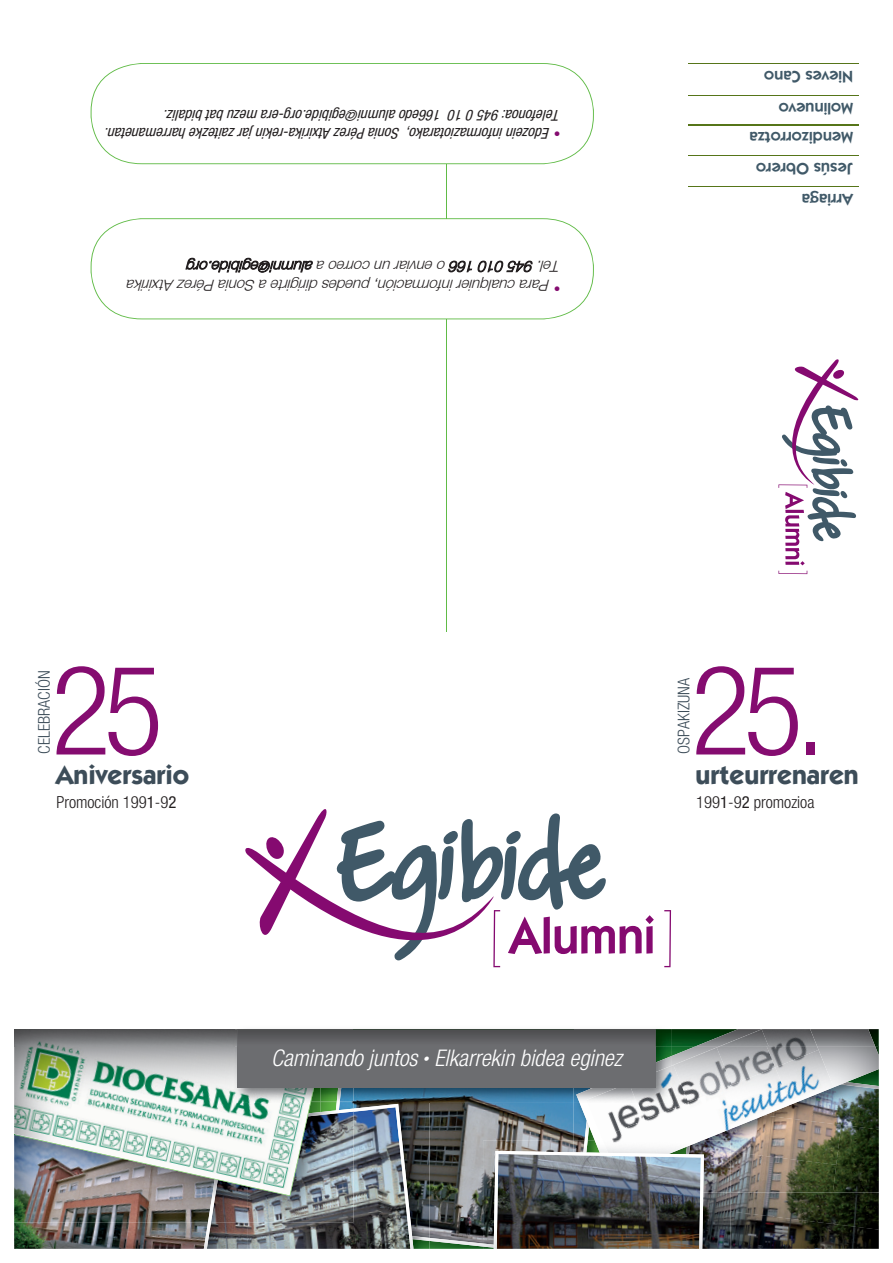
<style>
.page{position:relative;width:893px;height:1263px;background:#fff}
.page>*{position:absolute;margin:0;border:0;box-sizing:border-box;transform-origin:0 0}
.t1{font:300 condensed 124.65px "Helvetica Neue LT Std";color:#850c70}
.t2{font:700 26.7px "ITC Kabel Std";color:#3d4d59}
.t3{font:italic 300 condensed 22.95px "Helvetica Neue LT Std";color:#fff}
.t4{font:300 condensed 16.65px "Helvetica Neue LT Std";color:#231f20}
.t5{font:600 16.5px/30.5px "ITC Kabel Std";color:#405968}
.t6{font:300 condensed 16.2px "Helvetica Neue LT Std";color:#3d4d59}
.t7{font:italic condensed 15px "Helvetica Neue LT Std";color:#231f20}
.t8{font:italic 300 15px "Helvetica Neue";color:#231f20}
.t9{font:700 condensed 13.2px "Helvetica Neue LT Std";color:#850c70}
.s1{font-weight:400}
.s2{font-size:12.15px}
</style>
<div class="page">
<img style="left:429px;top:1246px;width:54px;height:3px">
<img style="left:429px;top:1103px;width:145px;height:135px">
<img style="left:429px;top:1238px;width:54px;height:8px">
<img style="left:731px;top:1192px;width:148px;height:19px">
<img style="left:731px;top:1211px;width:148px;height:38px">
<img style="left:413px;top:1241px;width:16px;height:8px">
<img style="left:353px;top:1103px;width:76px;height:133px">
<img style="left:413px;top:1236px;width:16px;height:5px">
<img style="left:248px;top:1222px;width:105px;height:27px">
<img style="left:353px;top:1104px;width:60px;height:145px">
<img style="left:14px;top:1222px;width:234px;height:27px">
<img style="left:204px;top:1222px;width:7px;height:27px">
<img style="left:248px;top:1116px;width:105px;height:106px">
<img style="left:311px;top:1113px;width:42px;height:3px">
<img style="left:218px;top:1196px;width:30px;height:26px">
<img style="left:14px;top:1196px;width:194px;height:26px">
<img style="left:208px;top:1196px;width:10px;height:26px">
<img style="left:14px;top:1046px;width:220px;height:57px">
<img style="left:14px;top:1103px;width:297px;height:93px">
<img style="left:878px;top:1029px;width:1px;height:17px">
<img style="left:574px;top:1103px;width:6px;height:38px">
<img style="left:790px;top:1087px;width:89px;height:38px">
<img style="left:720px;top:1115px;width:121px;height:37px">
<img style="left:833px;top:1125px;width:46px;height:67px">
<img style="left:731px;top:1152px;width:105px;height:40px">
<img style="left:841px;top:1087px;width:38px;height:2px">
<img style="left:834px;top:1046px;width:45px;height:41px">
<img style="left:580px;top:1046px;width:140px;height:95px">
<img style="left:588px;top:1103px;width:50px;height:34px">
<img style="left:638px;top:1065px;width:35px;height:55px">
<img style="left:673px;top:1047px;width:44px;height:55px">
<img style="left:717px;top:1046px;width:50px;height:39px">
<img style="left:767px;top:1046px;width:52px;height:21px">
<img style="left:602px;top:1120px;width:43px;height:21px">
<img style="left:645px;top:1102px;width:59px;height:39px">
<img style="left:688px;top:1085px;width:59px;height:55px">
<img style="left:732px;top:1067px;width:58px;height:55px">
<img style="left:775px;top:1050px;width:59px;height:55px">
<img style="left:483px;top:1141px;width:91px;height:102px">
<svg style="left:483px;top:1243px;width:11px;height:6px"></svg>
<img style="left:704px;top:1192px;width:27px;height:57px">
<img style="left:588px;top:1141px;width:7px;height:10px">
<svg style="left:574px;top:1141px;width:14px;height:10px"></svg>
<img style="left:701px;top:1141px;width:30px;height:51px">
<svg style="left:595px;top:1141px;width:8px;height:10px"></svg>
<img style="left:603px;top:1141px;width:49px;height:10px">
<img style="left:652px;top:1141px;width:49px;height:10px">
<img style="left:494px;top:1151px;width:210px;height:98px">
<svg style="left:245px;top:809px;width:249px;height:159px"></svg>
<svg style="left:337px;top:813px;width:334px;height:154px"></svg>
<img style="left:688px;top:186px;width:170px;height:1px">
<img style="left:688px;top:155px;width:170px;height:1px">
<img style="left:688px;top:125px;width:170px;height:1px">
<img style="left:688px;top:95px;width:170px;height:1px">
<img style="left:688px;top:63px;width:170px;height:1px">
<svg style="left:778px;top:359px;width:81px;height:215px"></svg>
<img style="left:353px;top:1088px;width:223px;height:15px">
<img style="left:353px;top:1101px;width:76px;height:2px">
<svg style="left:308px;top:1088px;width:45px;height:25px"></svg>
<img style="left:234px;top:1046px;width:76px;height:57px">
<img style="left:310px;top:1088px;width:4px;height:15px">
<img style="left:656px;top:1046px;width:15px;height:10px">
<img style="left:576px;top:1056px;width:95px;height:47px">
<img style="left:587px;top:1088px;width:44px;height:15px">
<img style="left:631px;top:1066px;width:40px;height:37px">
<div style="left:237px;top:1029px;width:419px;height:59px;background:#6c6d70"></div>
<img style="left:875px;top:1029px;width:3px;height:17px">
<img style="left:656px;top:1029px;width:40px;height:17px">
<img style="left:817px;top:1029px;width:58px;height:17px">
<img style="left:696px;top:1029px;width:121px;height:17px">
<img style="left:720px;top:1029px;width:48px;height:17px">
<img style="left:14px;top:1029px;width:223px;height:17px">
<svg style="left:237px;top:1029px;width:419px;height:17px"></svg>
<hr style="left:446px;top:319px;width:1px;height:312px;background:#60bb46">
<svg style="left:91px;top:218px;width:503px;height:101px"></svg>
<hr style="left:446px;top:164px;width:1px;height:55px;background:#60bb46">
<svg style="left:91px;top:63px;width:503px;height:101px"></svg>
<p class="t7" style="left:420px;top:124px;width:262px;rotate:-180deg">edoalumni@egibide.org-eramezubatbidaliz.</p>
<p class="t7" style="left:561px;top:124px;width:147px;rotate:-180deg">Telefonoa: 945 0 0 166</p>
<p class="t7" style="left:463px;top:124px;width:13px;rotate:-180deg">1</p>
<p class="t7" style="left:290px;top:142px;width:191px;rotate:-180deg">-rekinj arzaitezkeharremanetan.</p>
<p class="t7" style="left:550px;top:142px;width:266px;rotate:-180deg">Edozein informaziotarako, Sonia Pérez Atxirika</p>
<p class="t9" style="left:561px;top:142px;width:8px;rotate:-180deg">•</p>
<p class="t8" style="left:561px;top:276px;width:380px;rotate:-180deg">Tel. 945 010 166 o enviar un correo a alumni@egibide.org</p>
<p class="t8" style="left:550px;top:295px;width:429px;rotate:-180deg">Para cualquier información, puedes dirigirte a Sonia Pérez Atxirika</p>
<p class="t9" style="left:561px;top:297px;width:8px;rotate:-180deg">•</p>
<p class="t5" style="left:853px;top:91px;width:90px;rotate:-180deg">Nieves Cano</p>
<p class="t5" style="left:853px;top:215px;width:105px;rotate:-180deg">Arriaga<br>Jesús Obrero<br>Mendizorrotza<br>Molinuevo</p>
<p class="t6" style="left:35px;top:754px;width:85px;rotate:-90deg">CELEBRACIÓN</p>
<h1 class="t1" style="left:51px;top:639px;width:114px">25</h1>
<p class="t4" style="left:56px;top:792px;width:122px">Promoción 199<span class="s1">1</span>-9<span class="s1">2</span></p>
<h2 class="t2" style="left:56px;top:758px;width:135px">Aniversario</h2>
<p class="t6" style="left:675px;top:754px;width:77px;rotate:-90deg">OSPAKIZUNA</p>
<h1 class="t1" style="left:691px;top:639px;width:136px">25.</h1>
<p class="t4" style="left:696px;top:792px;width:120px">199<span class="s1">1</span>-9<span class="s1">2</span> promozioa</p>
<h2 class="t2" style="left:695px;top:758px;width:165px">urteurrenaren</h2>
<h3 class="t3" style="left:271px;top:1044px;width:352px">Caminando juntos <span class="s2">•</span> Elkarrekin bidea eginez</h3>
</div>
